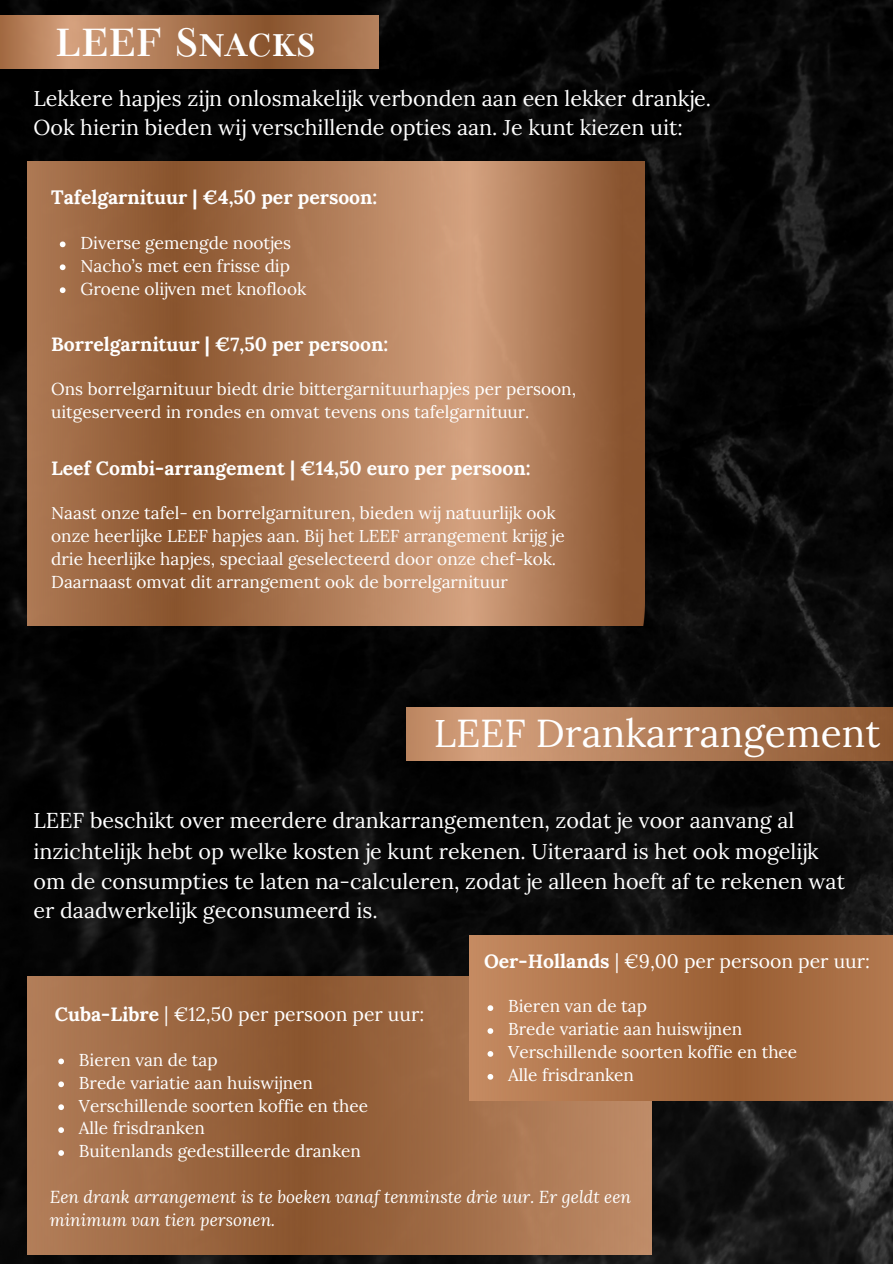
<style>
.page{position:relative;width:893px;height:1264px;background:#fff}
.page>*{position:absolute;margin:0;border:0;box-sizing:border-box;transform-origin:0 0}
.t1{font:38.85px "Lora";color:#fff}
.t2{font:700 38.7px "TT Tsars C";color:#fff}
.t3{font:21.45px/30px "Lora";color:#fff}
.t4{font:700 19.35px "Lora";color:#fff}
.t5{font:19.35px "Lora";color:#fff}
.t6{font:17.25px/23px "Lora";color:#fff}
.t7{font:17.1px "Lora";color:#fff}
.t8{font:italic 17.1px/23px "Lora";color:#fff}
.s1{font-weight:700}
</style>
<div class="page">
<img style="left:0;top:0;width:892px;height:1263px">
<img style="left:27px;top:161px;width:617px;height:464px">
<img style="left:406px;top:707px;width:486px;height:53px">
<img style="left:0;top:16px;width:378px;height:53px">
<img style="left:27px;top:976px;width:624px;height:278px">
<svg style="left:58px;top:1058px;width:6px;height:6px"></svg>
<svg style="left:58px;top:1081px;width:6px;height:6px"></svg>
<svg style="left:58px;top:1104px;width:6px;height:6px"></svg>
<svg style="left:58px;top:1127px;width:6px;height:5px"></svg>
<svg style="left:58px;top:1150px;width:6px;height:5px"></svg>
<img style="left:470px;top:935px;width:422px;height:165px">
<svg style="left:487px;top:1005px;width:6px;height:5px"></svg>
<svg style="left:487px;top:1028px;width:6px;height:5px"></svg>
<svg style="left:487px;top:1051px;width:6px;height:5px"></svg>
<svg style="left:487px;top:1073px;width:6px;height:6px"></svg>
<svg style="left:60px;top:241px;width:5px;height:6px"></svg>
<svg style="left:60px;top:264px;width:5px;height:6px"></svg>
<svg style="left:60px;top:287px;width:5px;height:6px"></svg>
<p class="t2" style="left:55px;top:21px;width:262px">LEEF Snacks</p>
<p class="t3" style="left:34px;top:83px;width:679px;line-height:29px">Lekkere hapjes zijn onlosmakelijk verbonden aan een lekker drankje.<br>Ook hierin bieden wij verschillende opties aan. Je kunt kiezen uit:</p>
<p class="t4" style="left:51px;top:185px;width:327px">Tafelgarnituur | €4,50 per persoon:</p>
<p class="t6" style="left:80px;top:231px;width:212px">Diverse gemengde nootjes</p>
<p class="t6" style="left:80px;top:254px;width:211px">Nacho’s met een frisse dip</p>
<p class="t6" style="left:80px;top:277px;width:227px">Groene olijven met knoflook</p>
<p class="t4" style="left:51px;top:331px;width:338px">Borrelgarnituur | €7,50 per persoon:</p>
<p class="t6" style="left:51px;top:378px;width:526px">Ons borrelgarnituur biedt drie bittergarnituurhapjes per persoon, uitgeserveerd in rondes en omvat tevens ons tafelgarnituur.</p>
<p class="t4" style="left:51px;top:455px;width:481px">Leef Combi-arrangement | €14,50 euro per persoon:</p>
<p class="t6" style="left:51px;top:501px;width:515px">Naast onze tafel- en borrelgarnituren, bieden wij natuurlijk ook onze heerlijke LEEF hapjes aan. Bij het LEEF arrangement krijg je drie heerlijke hapjes, speciaal geselecteerd door onze chef-kok.<br>Daarnaast omvat dit arrangement ook de borrelgarnituur</p>
<p class="t1" style="left:433px;top:707px;width:448px">LEEF Drankarrangement</p>
<p class="t3" style="left:34px;top:805px;width:812px">LEEF beschikt over meerdere drankarrangementen, zodat je voor aanvang al inzichtelijk hebt op welke kosten je kunt rekenen. Uiteraard is het ook mogelijk om de consumpties te laten na-calculeren, zodat je alleen hoeft af te rekenen wat er daadwerkelijk geconsumeerd is.</p>
<p class="t5" style="left:484px;top:948px;width:387px"><span class="s1">Oer-Hollands</span> | €9,00 per persoon per uur:</p>
<p class="t7" style="left:508px;top:995px;width:140px">Bieren van de tap</p>
<p class="t7" style="left:508px;top:1018px;width:235px">Brede variatie aan huiswijnen</p>
<p class="t7" style="left:508px;top:1041px;width:290px">Verschillende soorten koffie en thee</p>
<p class="t7" style="left:508px;top:1063px;width:127px">Alle frisdranken</p>
<p class="t5" style="left:55px;top:1001px;width:371px"><span class="s1">Cuba-Libre</span> | €12,50 per persoon per uur:</p>
<p class="t7" style="left:79px;top:1048px;width:140px">Bieren van de tap</p>
<p class="t7" style="left:79px;top:1071px;width:235px">Brede variatie aan huiswijnen</p>
<p class="t7" style="left:79px;top:1094px;width:290px">Verschillende soorten koffie en thee</p>
<p class="t7" style="left:79px;top:1117px;width:127px">Alle frisdranken</p>
<p class="t7" style="left:79px;top:1140px;width:283px">Buitenlands gedestilleerde dranken</p>
<p class="t8" style="left:50px;top:1185px;width:583px">Een drank arrangement is te boeken vanaf tenminste drie uur. Er geldt een minimum van tien personen.</p>
</div>
